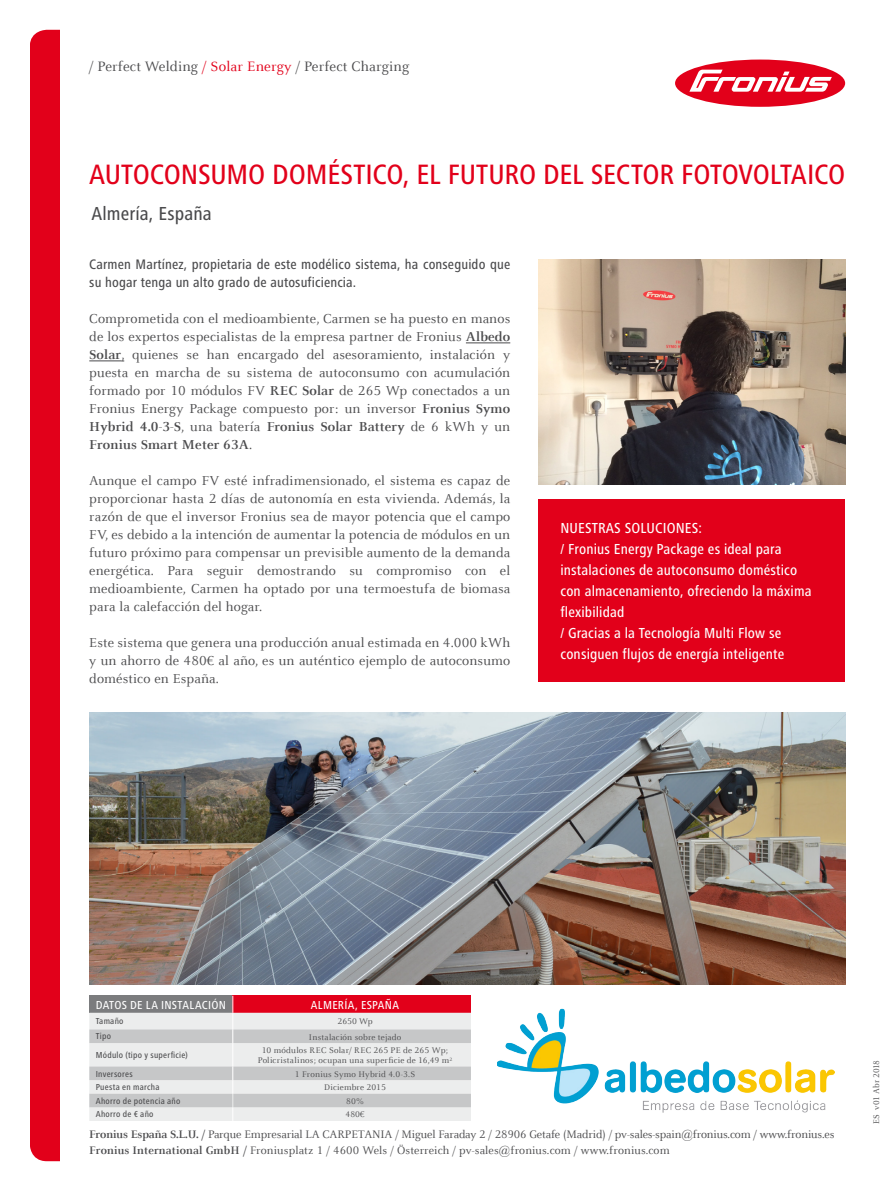
<style>
.page{position:relative;width:893px;height:1191px;background:#fff}
.page>*{position:absolute;margin:0;border:0;box-sizing:border-box;transform-origin:0 0}
.t1{font:500 condensed 28.95px "Frutiger Next LTW1 G";letter-spacing:-.01em;color:#e2001a}
.t2{font:500 condensed 19.5px "Frutiger Next LTW1 G";letter-spacing:.01em;color:#4b4b4d}
.t3{font:500 condensed 15px/21px "Frutiger Next LTW1 G";letter-spacing:.01em;color:#fff}
.t4{font:15px "Celeste Offc Pro";letter-spacing:.01em;color:#4b4b4d}
.t5{font:14.25px/18px "Celeste Offc Pro";letter-spacing:.01em;color:#4b4b4d;text-align:justify}
.t6{font:500 condensed 14.25px/18px "Frutiger Next LTW1 G";letter-spacing:.01em;color:#4b4b4d}
.t7{font:12px "Celeste Offc Pro";letter-spacing:-.01em;color:#4b4b4d}
.t8{font:12px "Celeste Offc Pro";letter-spacing:.01em;color:#4b4b4d}
.t9{font:500 condensed 12px "Frutiger Next LTW1 G";letter-spacing:.025em;color:#fff}
.t10{font:9px/10.5px "Celeste Offc Pro";letter-spacing:.02em;color:#4b4b4d;text-align:center}
.t11{font:500 condensed 9px "Frutiger Next LTW1 G";letter-spacing:.03em;color:#4b4b4d}
.t12{font:9px "Celeste Offc Pro";color:#4b4b4d}
.s1{color:#e2001a}
.s2{font-weight:700}
</style>
<div class="page">
<div style="left:675px;top:60px;width:170px;height:47px;background:#e2001a;border-radius:50%"></div>
<svg style="left:689px;top:70px;width:143px;height:22px"></svg>
<div style="left:30px;top:30px;width:30px;height:1131px;background:#e2001a"></div>
<img style="left:497px;top:1008px;width:338px;height:104px">
<img style="left:89px;top:713px;width:756px;height:271px">
<hr style="left:466px;top:342px;width:44px;height:1px;background:#4b4b4d">
<hr style="left:89px;top:360px;width:32px;height:1px;background:#4b4b4d">
<svg style="left:89px;top:995px;width:382px;height:126px;background:#d9c6c8"></svg>
<div style="left:539px;top:499px;width:306px;height:183px;background:#e2001a"></div>
<img style="left:539px;top:259px;width:306px;height:225px">
<p class="t4" style="left:89px;top:57px;width:322px">/ Perfect Welding <span class="s1">/ Solar Energy</span> / Perfect Charging</p>
<h1 class="t1" style="left:89px;top:158px;width:757px">AUTOCONSUMO DOMÉSTICO, EL FUTURO DEL SECTOR FOTOVOLTAICO</h1>
<h2 class="t2" style="left:91px;top:203px;width:122px">Almería, España</h2>
<p class="t6" style="left:89px;top:255px;width:422px">Carmen Martínez, propietaria de este modélico sistema, ha conseguido que su hogar tenga un alto grado de autosuficiencia.</p>
<p class="t5" style="left:89px;top:310px;width:422px">Comprometida con el medioambiente, Carmen se ha puesto en manos de los expertos especialistas de la empresa partner de Fronius <span class="s2">Albedo Solar</span>, quienes se han encargado del asesoramiento, instalación y puesta en marcha de su sistema de autoconsumo con acumulación formado por 10 módulos FV <span class="s2">REC Solar</span> de 265 Wp conectados a un Fronius Energy Package compuesto por: un inversor <span class="s2">Fronius Symo Hybrid 4.0-3-S</span>, una batería <span class="s2">Fronius Solar Battery</span> de 6 kWh y un <span class="s2">Fronius Smart Meter 63A</span>.</p>
<p class="t5" style="left:89px;top:472px;width:422px">Aunque el campo FV esté infradimensionado, el sistema es capaz de proporcionar hasta 2 días de autonomía en esta vivienda. Además, la razón de que el inversor Fronius sea de mayor potencia que el campo FV, es debido a la intención de aumentar la potencia de módulos en un futuro próximo para compensar un previsible aumento de la demanda energética. Para seguir demostrando su compromiso con el medioambiente, Carmen ha optado por una termoestufa de biomasa para la calefacción del hogar.</p>
<p class="t5" style="left:89px;top:634px;width:422px">Este sistema que genera una producción anual estimada en 4.000 kWh y un ahorro de 480€ al año, es un auténtico ejemplo de autoconsumo doméstico en España.</p>
<p class="t3" style="left:560px;top:517px;width:253px">NUESTRAS SOLUCIONES:<br>/ Fronius Energy Package es ideal para instalaciones de autoconsumo doméstico con almacenamiento, ofreciendo la máxima flexibilidad<br>/ Gracias a la Tecnología Multi Flow se consiguen flujos de energía inteligente</p>
<p class="t9" style="left:96px;top:997px;width:132px">DATOS DE LA INSTALACIÓN</p>
<p class="t9" style="left:311px;top:997px;width:90px">ALMERÍA, ESPAÑA</p>
<p class="t11" style="left:96px;top:1016px;width:29px">Tamaño</p>
<p class="t10" style="left:338px;top:1016px;width:36px">2650 Wp</p>
<p class="t11" style="left:96px;top:1031px;width:17px">Tipo</p>
<p class="t10" style="left:309px;top:1031px;width:94px">Instalación sobre tejado</p>
<p class="t11" style="left:96px;top:1049px;width:94px">Módulo (tipo y superficie)</p>
<p class="t10" style="left:258px;top:1044px;width:196px">10 módulos REC Solar/ REC 265 PE de 265 Wp;<br>Policristalinos; ocupan una superficie de 16,49 m<sup>2</sup></p>
<p class="t11" style="left:96px;top:1068px;width:39px">Inversores</p>
<p class="t10" style="left:295px;top:1068px;width:122px">1 Fronius Symo Hybrid 4.0-3.S</p>
<p class="t11" style="left:96px;top:1082px;width:65px">Puesta en marcha</p>
<p class="t10" style="left:324px;top:1082px;width:63px">Diciembre 2015</p>
<p class="t11" style="left:96px;top:1095px;width:86px">Ahorro de potencia año</p>
<p class="t10" style="left:346px;top:1095px;width:19px">80%</p>
<p class="t11" style="left:96px;top:1109px;width:59px">Ahorro de € año</p>
<p class="t10" style="left:346px;top:1109px;width:21px">480€</p>
<p class="t7" style="left:89px;top:1126px;width:747px"><span class="s2">Fronius España S.L.U. /</span> Parque Empresarial LA CARPETANIA / Miguel Faraday 2 / 28906 Getafe (Madrid) / pv-sales-spain@fronius.com / www.fronius.es</p>
<p class="t8" style="left:89px;top:1143px;width:582px"><span class="s2">Fronius International GmbH /</span> Froniusplatz 1 / 4600 Wels / Österreich / pv-sales@fronius.com / www.fronius.com</p>
<p class="t12" style="left:871px;top:1123px;width:65px;rotate:-90deg">ES v01 Abr 2018</p>
</div>
